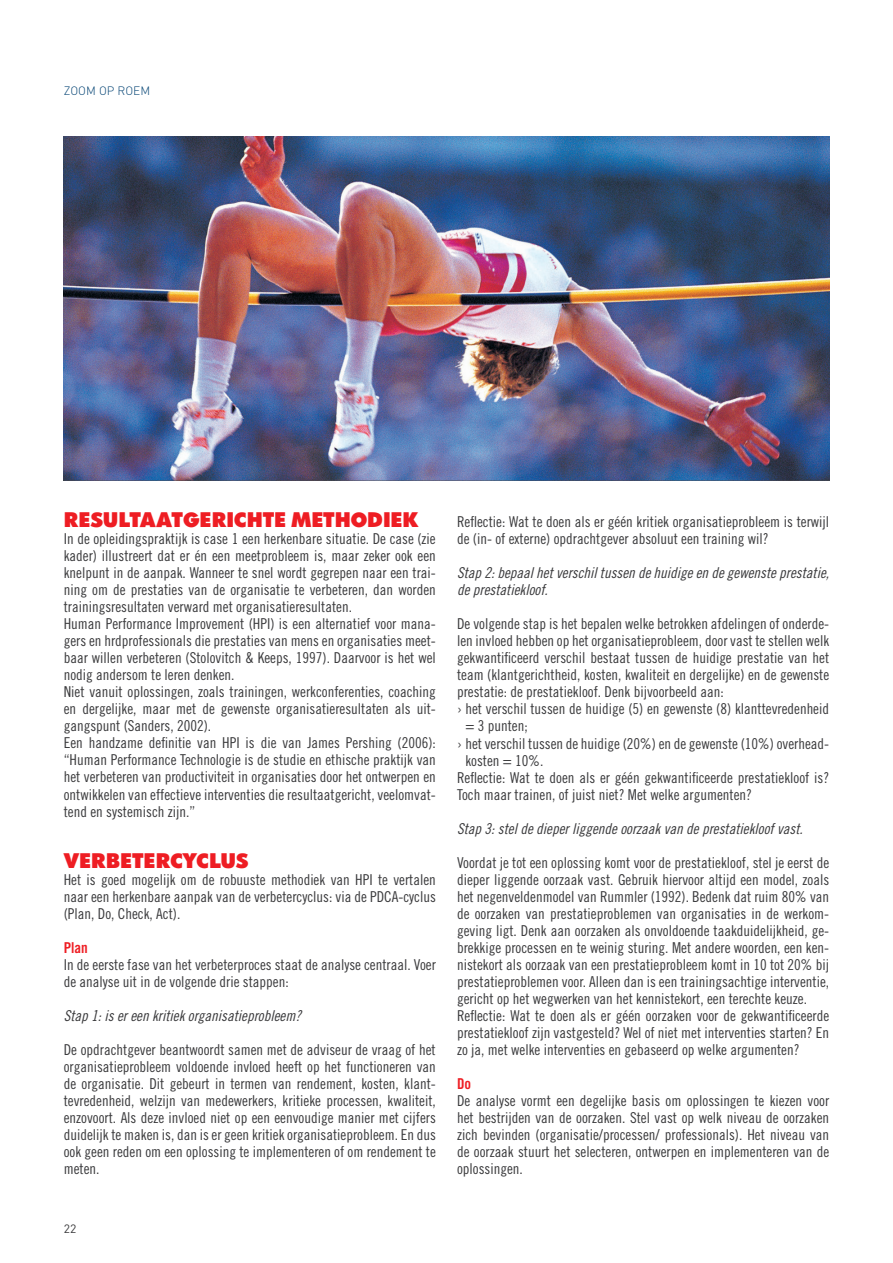
<style>
.page{position:relative;width:893px;height:1263px;background:#fff}
.page>*{position:absolute;margin:0;border:0;box-sizing:border-box;transform-origin:0 0}
.t1{font:22.5px "Futura Press Press";letter-spacing:.01em;color:#ee1d23}
.t2{font:15px/17px "Trade Gothic Cond Eighteen";color:#3a3a3c}
.t3{font:15px/17px "Trade Gothic Cond Eighteen Obl";color:#3a3a3c}
.t4{font:15px "Trade Gothic Bold Cond Twenty";color:#ee1d23}
.t5{font:300 12px "DIN";color:#064575}
.t6{font:12px "DIN";color:#3a3a3c}
</style>
<div class="page">
<img style="left:64px;top:136px;width:765px;height:344px">
<p class="t5" style="left:64px;top:83px;width:88px">ZOOM OP ROEM</p>
<h1 class="t1" style="left:64px;top:506px;width:357px">RESULTAATGERICHTE METHODIEK</h1>
<p class="t2" style="left:64px;top:530px;width:374px">In de opleidingspraktijk is case 1 een herkenbare situatie. De case (zie kader) illustreert dat er én een meetprobleem is, maar zeker ook een knelpunt in de aanpak. Wanneer te snel wordt gegrepen naar een trai&shy;ning om de prestaties van de organisatie te verbeteren, dan worden trainingsresultaten verward met organisatieresultaten.<br>Human Performance Improvement (HPI) is een alternatief voor mana&shy;gers en hrdprofessionals die prestaties van mens en organisaties meet&shy;baar willen verbeteren (Stolovitch &amp; Keeps, 1997). Daarvoor is het wel nodig andersom te leren denken.<br>Niet vanuit oplossingen, zoals trainingen, werkconferenties, coaching en dergelijke, maar met de gewenste organisatieresultaten als uit&shy;gangspunt (Sanders, 2002).<br>Een handzame definitie van HPI is die van James Pershing (2006): “Human Performance Technologie is de studie en ethische praktijk van het verbeteren van productiviteit in organisaties door het ontwerpen en ontwikkelen van effectieve interventies die resultaatgericht, veelomvat&shy;tend en systemisch zijn.”</p>
<h1 class="t1" style="left:64px;top:847px;width:186px">VERBETERCYCLUS</h1>
<p class="t2" style="left:64px;top:870px;width:374px;text-align:justify">Het is goed mogelijk om de robuuste methodiek van HPI te vertalen naar een herkenbare aanpak van de verbetercyclus: via de PDCA-cyclus (Plan, Do, Check, Act).</p>
<p class="t4" style="left:64px;top:938px;width:26px">Plan</p>
<p class="t2" style="left:64px;top:955px;width:374px">In de eerste fase van het verbeterproces staat de analyse centraal. Voer de analyse uit in de volgende drie stappen:</p>
<p class="t3" style="left:64px;top:1007px;width:239px">Stap 1: is er een kritiek organisatieprobleem?</p>
<p class="t2" style="left:64px;top:1041px;width:374px;text-align:justify">De opdrachtgever beantwoordt samen met de adviseur de vraag of het organisatieprobleem voldoende invloed heeft op het functioneren van de organisatie. Dit gebeurt in termen van rendement, kosten, klant&shy;tevredenheid, welzijn van medewerkers, kritieke processen, kwaliteit, enzovoort. Als deze invloed niet op een eenvoudige manier met cijfers duidelijk te maken is, dan is er geen kritiek organisatieprobleem. En dus ook geen reden om een oplossing te implementeren of om rendement te meten.</p>
<p class="t6" style="left:64px;top:1221px;width:14px">22</p>
<p class="t2" style="left:457px;top:513px;width:374px">Reflectie: Wat te doen als er géén kritiek organisatieprobleem is terwijl de (in- of externe) opdrachtgever absoluut een training wil?</p>
<p class="t3" style="left:457px;top:564px;width:374px">Stap 2: bepaal het verschil tussen de huidige en de gewenste prestatie, de prestatiekloof.</p>
<p class="t2" style="left:457px;top:615px;width:374px">De volgende stap is het bepalen welke betrokken afdelingen of onderde-</p>
<p class="t2" style="left:457px;top:632px;width:374px">len invloed hebben op het organisatieprobleem, door vast te stellen welk</p>
<p class="t2" style="left:457px;top:649px;width:374px">gekwantificeerd verschil bestaat tussen de huidige prestatie van het</p>
<p class="t2" style="left:457px;top:666px;width:374px">team (klantgerichtheid, kosten, kwaliteit en dergelijke) en de gewenste</p>
<p class="t2" style="left:457px;top:683px;width:268px">prestatie: de prestatiekloof. Denk bijvoorbeeld aan:</p>
<p class="t2" style="left:457px;top:700px;width:374px">› het verschil tussen de huidige (5) en gewenste (8) klanttevredenheid</p>
<p class="t2" style="left:465px;top:717px;width:64px">= 3 punten;</p>
<p class="t2" style="left:457px;top:734px;width:374px">› het verschil tussen de huidige (20%) en de gewenste (10%) overhead-</p>
<p class="t2" style="left:465px;top:751px;width:80px">kosten = 10%.</p>
<p class="t2" style="left:457px;top:768px;width:374px">Reflectie: Wat te doen als er géén gekwantificeerde prestatiekloof is?</p>
<p class="t2" style="left:457px;top:785px;width:296px">Toch maar trainen, of juist niet? Met welke argumenten?</p>
<p class="t3" style="left:457px;top:819px;width:347px">Stap 3: stel de dieper liggende oorzaak van de prestatiekloof vast.</p>
<p class="t2" style="left:457px;top:853px;width:374px">Voordat je tot een oplossing komt voor de prestatiekloof, stel je eerst de dieper liggende oorzaak vast. Gebruik hiervoor altijd een model, zoals het negenveldenmodel van Rummler (1992). Bedenk dat ruim 80% van de oorzaken van prestatieproblemen van organisaties in de werkom&shy;geving ligt. Denk aan oorzaken als onvoldoende taakduidelijkheid, ge&shy;brekkige processen en te weinig sturing. Met andere woorden, een ken&shy;nistekort als oorzaak van een prestatieprobleem komt in 10 tot 20% bij prestatieproblemen voor. Alleen dan is een trainingsachtige interventie, gericht op het wegwerken van het kennistekort, een terechte keuze.<br>Reflectie: Wat te doen als er géén oorzaken voor de gekwantificeerde prestatiekloof zijn vastgesteld? Wel of niet met interventies starten? En zo ja, met welke interventies en gebaseerd op welke argumenten?</p>
<p class="t4" style="left:457px;top:1074px;width:16px">Do</p>
<p class="t2" style="left:457px;top:1092px;width:374px;text-align:justify">De analyse vormt een degelijke basis om oplossingen te kiezen voor het bestrijden van de oorzaken. Stel vast op welk niveau de oorzaken zich bevinden (organisatie/processen/ professionals). Het niveau van de oorzaak stuurt het selecteren, ontwerpen en implementeren van de oplossingen.</p>
</div>
